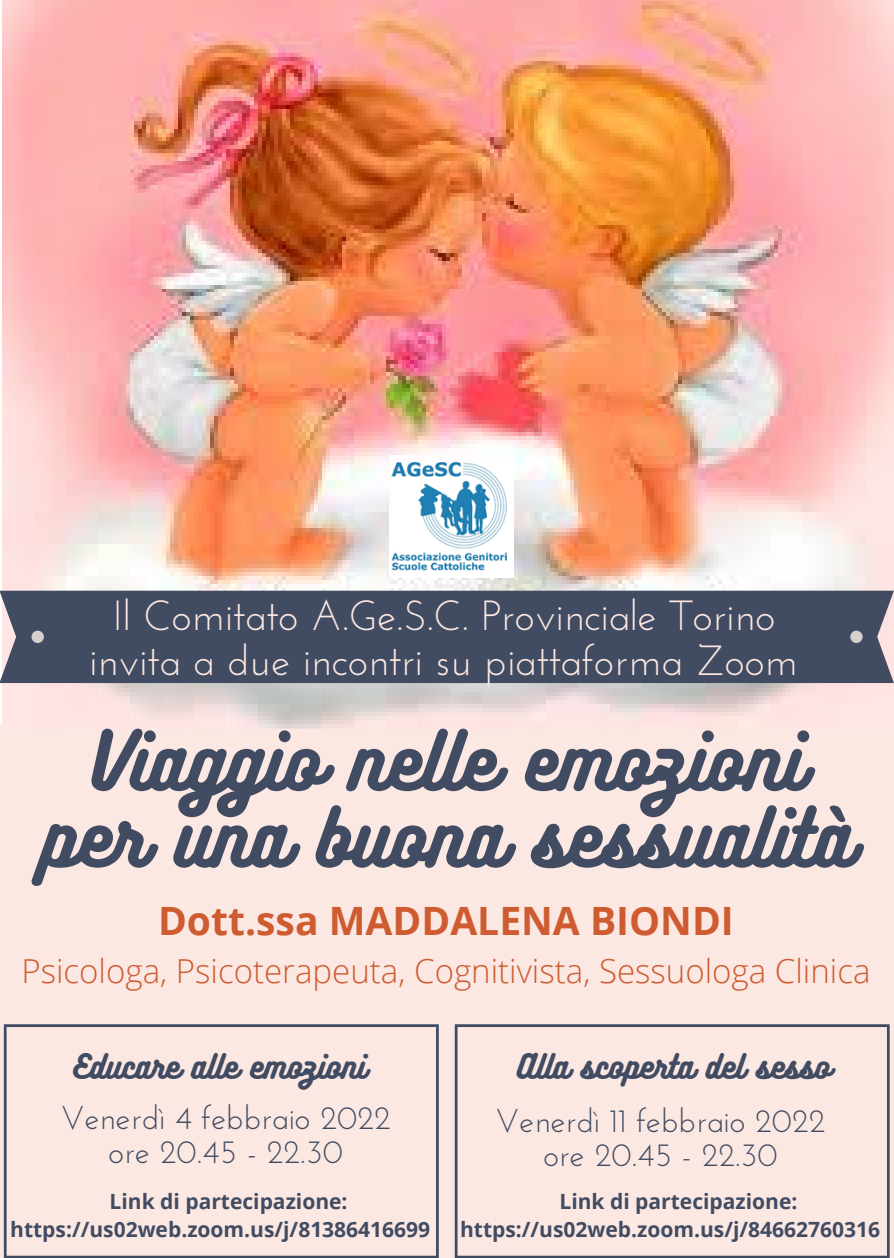
<style>
.page{position:relative;width:894px;height:1258px;background:#fff}
.page>*{position:absolute;margin:0;border:0;box-sizing:border-box;transform-origin:0 0}
.t1{font:72px "Bukhari Script";color:#414c62}
.t2{font:42px "Josefin Sans";color:#fce8e2}
.t3{font:700 39px "Open Sans";color:#cf5b30}
.t4{font:33px "Josefin Sans";color:#414c62}
.t5{font:300 33px "Open Sans";color:#cf5b30}
.t6{font:30px "Bukhari Script";color:#414c62}
.t7{font:700 21px "Open Sans";color:#414c62}
</style>
<div class="page">
<div style="left:0;top:724px;width:893px;height:534px;background:#fce8e2"></div>
<img style="left:2px;top:0;width:891px;height:728px">
<div style="left:0;top:591px;width:893px;height:92px;background:#414c62"></div>
<div style="left:850px;top:631px;width:12px;height:12px;background:#d4d1cc;border-radius:50%"></div>
<div style="left:32px;top:631px;width:12px;height:12px;background:#d4d1cc;border-radius:50%"></div>
<svg style="left:4px;top:1024px;width:434px;height:234px"></svg>
<img style="left:389px;top:455px;width:124px;height:122px">
<svg style="left:454px;top:1024px;width:435px;height:234px"></svg>
<p class="t2" style="left:112px;top:598px;width:664px">Il Comitato A.Ge.S.C. Provinciale Torino</p>
<p class="t2" style="left:90px;top:644px;width:709px">invita a due incontri su piattaforma Zoom</p>
<p class="t1" style="left:91px;top:714px;width:714px">Viaggio nelle emozioni</p>
<p class="t1" style="left:42px;top:791px;width:812px">per una buona sessualità</p>
<p class="t3" style="left:158px;top:894px;width:577px">Dott.ssa MADDALENA BIONDI</p>
<p class="t5" style="left:21px;top:947px;width:850px">Psicologa, Psicoterapeuta, Cognitivista, Sessuologa Clinica</p>
<p class="t6" style="left:73px;top:1047px;width:294px">Educare alle emozioni</p>
<p class="t6" style="left:517px;top:1047px;width:315px">Alla scoperta del sesso</p>
<p class="t4" style="left:61px;top:1104px;width:331px">Venerdì 4 febbraio 2022</p>
<p class="t4" style="left:108px;top:1138px;width:236px">ore 20.45 - 22.30</p>
<p class="t7" style="left:110px;top:1186px;width:239px">Link di partecipazione:</p>
<p class="t7" style="left:10px;top:1214px;width:421px">https://us02web.zoom.us/j/81386416699</p>
<p class="t4" style="left:495px;top:1107px;width:331px">Venerdì 11 febbraio 2022</p>
<p class="t4" style="left:543px;top:1141px;width:236px">ore 20.45 - 22.30</p>
<p class="t7" style="left:559px;top:1186px;width:239px">Link di partecipazione:</p>
<p class="t7" style="left:460px;top:1214px;width:421px">https://us02web.zoom.us/j/84662760316</p>
</div>
